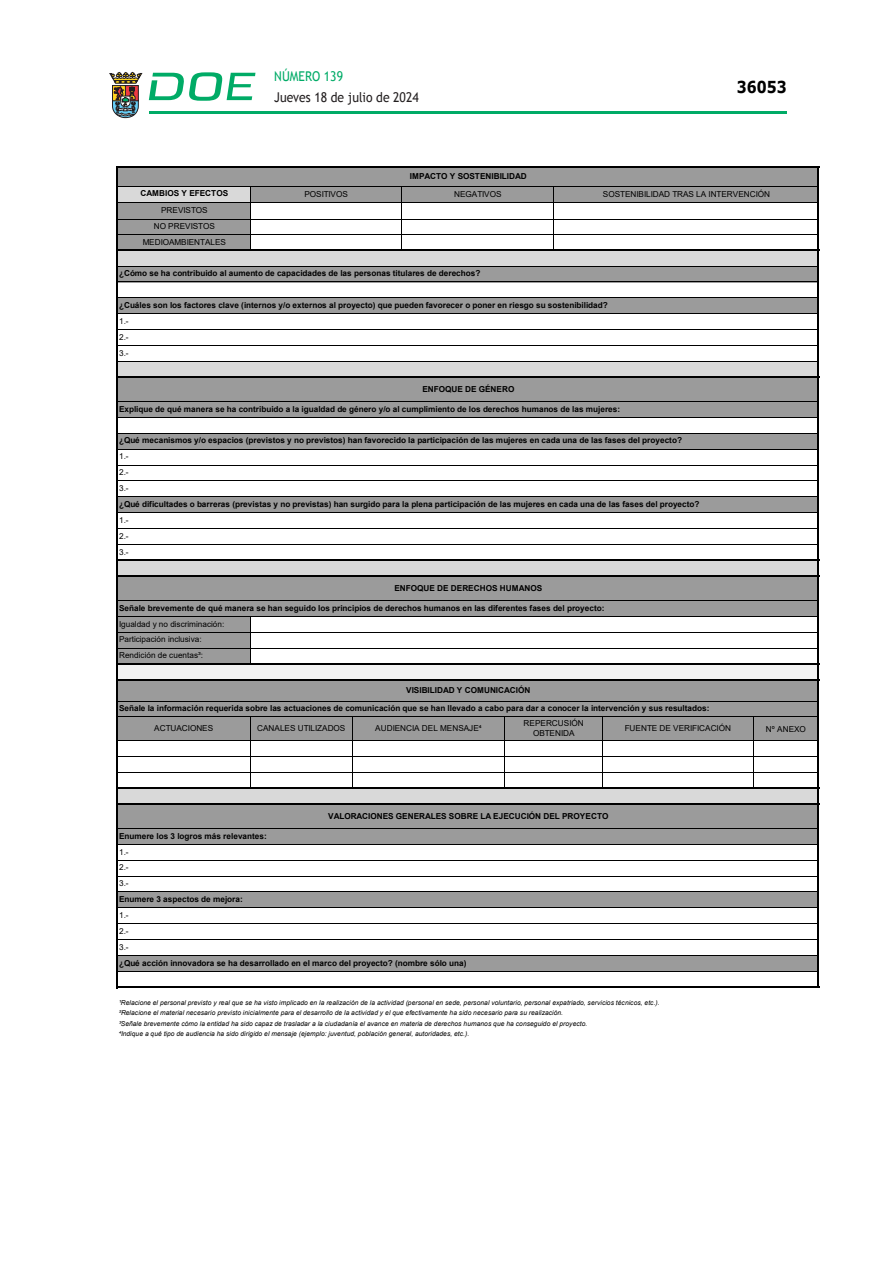
<style>
.page{position:relative;width:893px;height:1263px;background:#fff}
.page>*{position:absolute;margin:0;border:0;box-sizing:border-box;transform-origin:0 0}
.t1{font:700 16.5px "Verdana";color:#000;scale:.85 1}
.t2{font:13.5px "Trebuchet MS";color:#231f20;scale:.9 1}
.t3{font:13.5px "Trebuchet MS";color:#00ab67;scale:.9 1}
.t4{font:700 8.25px/15.9px "Arial";color:#000}
.t5{font:8.25px/10.2px "Arial";color:#000;text-align:center}
.t6{font:italic 6.6px/10.2px "Arial";letter-spacing:.005em;color:#000}
.s1{font-weight:400}
</style>
<div class="page">
<hr style="left:149px;top:111px;width:638px;height:3px;background:#00ab66">
<svg style="left:109px;top:72px;width:33px;height:46px"></svg>
<svg style="left:149px;top:72px;width:106px;height:29px"></svg>
<div style="left:118px;top:167px;width:700px;height:19px;background:#9b9b9b"></div>
<div style="left:250px;top:186px;width:568px;height:16px;background:#9b9b9b"></div>
<div style="left:118px;top:202px;width:132px;height:48px;background:#9b9b9b"></div>
<div style="left:118px;top:266px;width:700px;height:16px;background:#9b9b9b"></div>
<div style="left:118px;top:298px;width:700px;height:16px;background:#9b9b9b"></div>
<div style="left:118px;top:377px;width:700px;height:24px;background:#9b9b9b"></div>
<div style="left:118px;top:401px;width:700px;height:16px;background:#9b9b9b"></div>
<div style="left:118px;top:433px;width:700px;height:16px;background:#9b9b9b"></div>
<div style="left:118px;top:497px;width:700px;height:16px;background:#9b9b9b"></div>
<div style="left:118px;top:576px;width:700px;height:24px;background:#9b9b9b"></div>
<div style="left:118px;top:600px;width:700px;height:16px;background:#9b9b9b"></div>
<div style="left:118px;top:616px;width:132px;height:48px;background:#9b9b9b"></div>
<div style="left:118px;top:679px;width:700px;height:22px;background:#9b9b9b"></div>
<div style="left:118px;top:701px;width:700px;height:16px;background:#9b9b9b"></div>
<div style="left:118px;top:717px;width:700px;height:23px;background:#9b9b9b"></div>
<div style="left:118px;top:804px;width:700px;height:24px;background:#9b9b9b"></div>
<div style="left:118px;top:828px;width:700px;height:16px;background:#9b9b9b"></div>
<div style="left:118px;top:892px;width:700px;height:16px;background:#9b9b9b"></div>
<div style="left:118px;top:955px;width:700px;height:16px;background:#9b9b9b"></div>
<div style="left:118px;top:186px;width:132px;height:16px;background:#d9d9d9"></div>
<div style="left:118px;top:250px;width:700px;height:16px;background:#d9d9d9"></div>
<div style="left:118px;top:361px;width:700px;height:16px;background:#d9d9d9"></div>
<div style="left:118px;top:560px;width:700px;height:16px;background:#d9d9d9"></div>
<div style="left:118px;top:664px;width:700px;height:16px;background:#f2f2f2"></div>
<div style="left:118px;top:788px;width:700px;height:16px;background:#d9d9d9"></div>
<hr style="left:250px;top:186px;width:1px;height:63px;background:#000">
<hr style="left:250px;top:617px;width:1px;height:46px;background:#000">
<hr style="left:116px;top:166px;width:2px;height:822px;background:#000">
<hr style="left:818px;top:167px;width:1px;height:821px;background:#000">
<hr style="left:250px;top:717px;width:1px;height:70px;background:#000">
<hr style="left:401px;top:186px;width:1px;height:63px;background:#000">
<hr style="left:553px;top:186px;width:1px;height:63px;background:#000">
<hr style="left:352px;top:717px;width:1px;height:70px;background:#000">
<hr style="left:504px;top:717px;width:1px;height:70px;background:#000">
<hr style="left:602px;top:717px;width:1px;height:70px;background:#000">
<hr style="left:753px;top:717px;width:1px;height:70px;background:#000">
<hr style="left:118px;top:166px;width:701px;height:1px;background:#000">
<hr style="left:118px;top:186px;width:700px;height:1px;background:#000">
<hr style="left:118px;top:202px;width:700px;height:1px;background:#000">
<hr style="left:118px;top:219px;width:700px;height:1px;background:#000">
<hr style="left:118px;top:234px;width:700px;height:1px;background:#000">
<hr style="left:118px;top:249px;width:701px;height:2px;background:#000">
<hr style="left:118px;top:266px;width:700px;height:1px;background:#000">
<hr style="left:118px;top:282px;width:700px;height:1px;background:#000">
<hr style="left:118px;top:297px;width:700px;height:1px;background:#000">
<hr style="left:118px;top:313px;width:700px;height:1px;background:#000">
<hr style="left:118px;top:329px;width:700px;height:1px;background:#000">
<hr style="left:118px;top:345px;width:700px;height:1px;background:#000">
<hr style="left:118px;top:361px;width:700px;height:1px;background:#000">
<hr style="left:118px;top:377px;width:701px;height:1px;background:#000">
<hr style="left:118px;top:401px;width:700px;height:1px;background:#000">
<hr style="left:118px;top:417px;width:700px;height:1px;background:#000">
<hr style="left:118px;top:433px;width:700px;height:1px;background:#000">
<hr style="left:118px;top:449px;width:700px;height:1px;background:#000">
<hr style="left:118px;top:465px;width:700px;height:1px;background:#000">
<hr style="left:118px;top:480px;width:700px;height:1px;background:#000">
<hr style="left:118px;top:496px;width:700px;height:1px;background:#000">
<hr style="left:118px;top:512px;width:700px;height:1px;background:#000">
<hr style="left:118px;top:528px;width:700px;height:1px;background:#000">
<hr style="left:118px;top:544px;width:700px;height:1px;background:#000">
<hr style="left:118px;top:560px;width:701px;height:1px;background:#000">
<hr style="left:118px;top:576px;width:701px;height:1px;background:#000">
<hr style="left:118px;top:600px;width:700px;height:1px;background:#000">
<hr style="left:118px;top:616px;width:700px;height:1px;background:#000">
<hr style="left:118px;top:632px;width:700px;height:1px;background:#000">
<hr style="left:118px;top:648px;width:700px;height:1px;background:#000">
<hr style="left:118px;top:663px;width:701px;height:2px;background:#000">
<hr style="left:118px;top:679px;width:701px;height:1px;background:#000">
<hr style="left:118px;top:701px;width:700px;height:1px;background:#000">
<hr style="left:118px;top:716px;width:700px;height:1px;background:#000">
<hr style="left:118px;top:740px;width:700px;height:1px;background:#000">
<hr style="left:118px;top:756px;width:700px;height:1px;background:#000">
<hr style="left:118px;top:772px;width:700px;height:1px;background:#000">
<hr style="left:118px;top:787px;width:701px;height:2px;background:#000">
<hr style="left:118px;top:804px;width:701px;height:1px;background:#000">
<hr style="left:118px;top:828px;width:700px;height:1px;background:#000">
<hr style="left:118px;top:844px;width:700px;height:1px;background:#000">
<hr style="left:118px;top:860px;width:700px;height:1px;background:#000">
<hr style="left:118px;top:876px;width:700px;height:1px;background:#000">
<hr style="left:118px;top:891px;width:700px;height:1px;background:#000">
<hr style="left:118px;top:907px;width:700px;height:1px;background:#000">
<hr style="left:118px;top:923px;width:700px;height:1px;background:#000">
<hr style="left:118px;top:939px;width:700px;height:1px;background:#000">
<hr style="left:118px;top:955px;width:700px;height:1px;background:#000">
<hr style="left:118px;top:971px;width:700px;height:1px;background:#000">
<hr style="left:118px;top:987px;width:701px;height:1px;background:#000">
<h2 class="t3" style="left:274px;top:68px;width:78px">NÚMERO 139</h2>
<h2 class="t2" style="left:274px;top:89px;width:162px">Jueves 18 de julio de 2024</h2>
<p class="t4" style="left:410px;top:168px;width:118px">IMPACTO Y SOSTENIBILIDAD</p>
<h1 class="t1" style="left:737px;top:76px;width:60px">36053</h1>
<p class="t4" style="left:141px;top:186px;width:89px">CAMBIOS Y EFECTOS</p>
<p class="t5" style="left:304px;top:188px;width:45px">POSITIVOS</p>
<p class="t5" style="left:454px;top:188px;width:49px">NEGATIVOS</p>
<p class="t5" style="left:603px;top:188px;width:169px">SOSTENIBILIDAD TRAS LA INTERVENCIÓN</p>
<p class="t5" style="left:154px;top:202px;width:63px;line-height:16.2px">PREVISTOS<br>NO PREVISTOS</p>
<p class="t5" style="left:143px;top:237px;width:85px">MEDIOAMBIENTALES</p>
<p class="t4" style="left:119px;top:265px;width:363px">¿Cómo se ha contribuido al aumento de capacidades de las personas titulares de derechos?</p>
<p class="t4" style="left:119px;top:297px;width:490px">¿Cuáles son los factores clave (internos y/o externos al proyecto) que pueden favorecer o poner en riesgo su sostenibilidad?<br><span class="s1">1.-<br>2.-</span></p>
<p class="t5" style="left:119px;top:348px;width:11px">3.-</p>
<p class="t4" style="left:422px;top:381px;width:94px">ENFOQUE DE GÉNERO</p>
<p class="t4" style="left:119px;top:401px;width:503px">Explique de qué manera se ha contribuido a la igualdad de género y/o al cumplimiento de los derechos humanos de las mujeres:</p>
<p class="t4" style="left:119px;top:432px;width:564px">¿Qué mecanismos y/o espacios (previstos y no previstos) han favorecido la participación de las mujeres en cada una de las fases del proyecto?<br><span class="s1">1.-</span></p>
<p class="t4" style="left:119px;top:465px;width:582px"><span class="s1">2.-<br>3.-<br></span>¿Qué dificultades o barreras (previstas y no previstas) han surgido para la plena participación de las mujeres en cada una de las fases del proyecto?<br><span class="s1">1.-<br>2.-<br>3.-</span></p>
<p class="t4" style="left:394px;top:580px;width:149px">ENFOQUE DE DERECHOS HUMANOS</p>
<p class="t4" style="left:119px;top:600px;width:487px">Señale brevemente de qué manera se han seguido los principios de derechos humanos en las diferentes fases del proyecto:<br><span class="s1">Igualdad y no discriminación:<br>Participación inclusiva:<br>Rendición de cuentas³:</span></p>
<p class="t4" style="left:406px;top:682px;width:126px">VISIBILIDAD Y COMUNICACIÓN</p>
<p class="t4" style="left:119px;top:700px;width:592px">Señale la información requerida sobre las actuaciones de comunicación que se han llevado a cabo para dar a conocer la intervención y sus resultados:</p>
<p class="t5" style="left:154px;top:723px;width:60px">ACTUACIONES</p>
<p class="t5" style="left:257px;top:723px;width:90px">CANALES UTILIZADOS</p>
<p class="t5" style="left:375px;top:723px;width:108px">AUDIENCIA DEL MENSAJE⁴</p>
<p class="t5" style="left:524px;top:718px;width:62px">REPERCUSIÓN<br>OBTENIDA</p>
<p class="t5" style="left:625px;top:723px;width:108px">FUENTE DE VERIFICACIÓN</p>
<p class="t4" style="left:119px;top:828px;width:149px">Enumere los 3 logros más relevantes:<br><span class="s1">1.-<br>2.-<br>3.-<br></span>Enumere 3 aspectos de mejora:</p>
<p class="t4" style="left:328px;top:808px;width:282px">VALORACIONES GENERALES SOBRE LA EJECUCIÓN DEL PROYECTO</p>
<p class="t4" style="left:119px;top:907px;width:349px"><span class="s1">1.-<br>2.-<br>3.-<br></span>¿Qué acción innovadora se ha desarrollado en el marco del proyecto? (nombre sólo una)</p>
<p class="t6" style="left:119px;top:998px;width:542px">¹Relacione el personal previsto y real que se ha visto implicado en la realización de la actividad (personal en sede, personal voluntario, personal expatriado, servicios técnicos, etc.).<br>²Relacione el material necesario previsto inicialmente para el desarrollo de la actividad y el que efectivamente ha sido necesario para su realización.<br>³Señale brevemente cómo la entidad ha sido capaz de trasladar a la ciudadanía el avance en materia de derechos humanos que ha conseguido el proyecto.<br>⁴Indique a qué tipo de audiencia ha sido dirigido el mensaje (ejemplo: juventud, población general, autoridades, etc.).</p>
<p class="t5" style="left:766px;top:724px;width:41px">Nº ANEXO</p>
</div>
